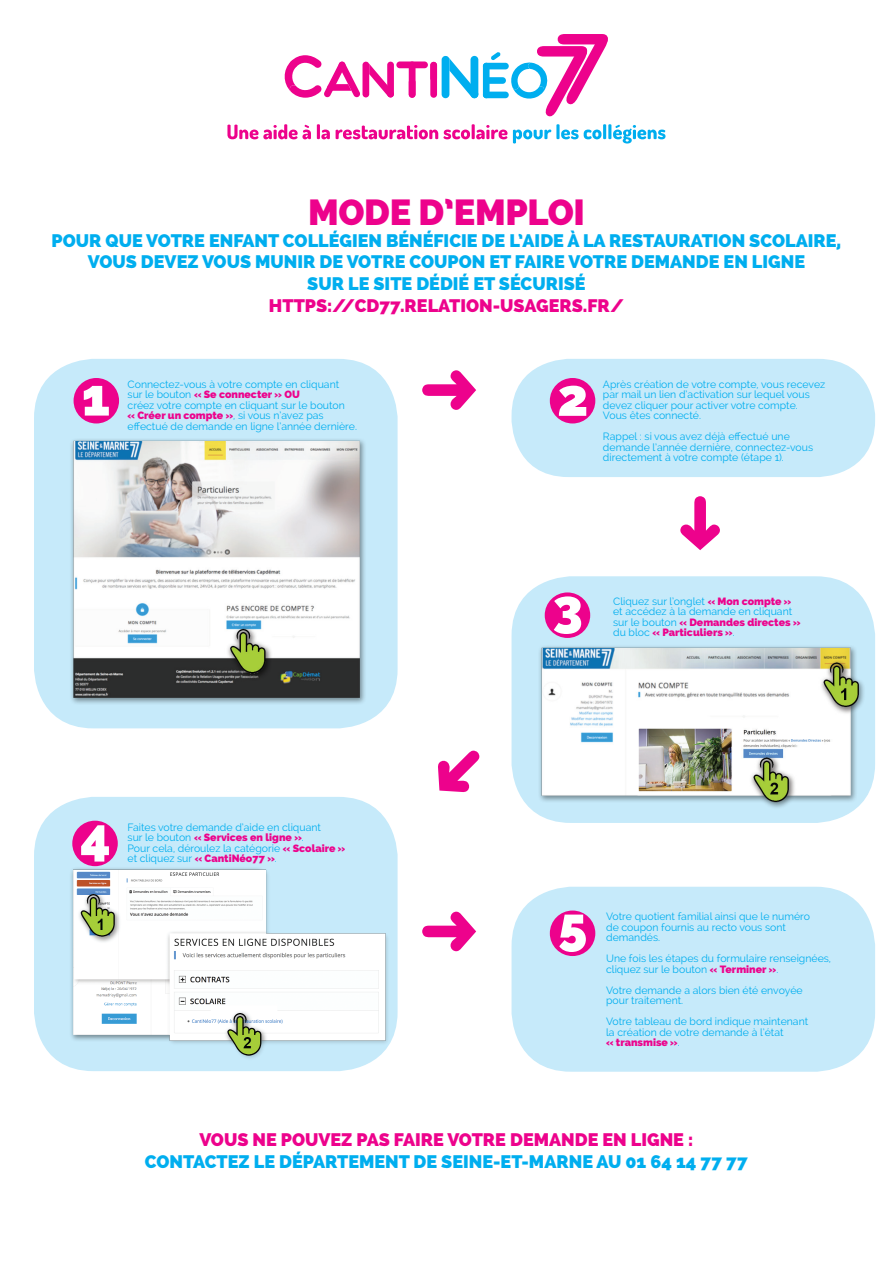
<style>
.page{position:relative;width:893px;height:1263px;background:#fff}
.page>*{position:absolute;margin:0;border:0;box-sizing:border-box;transform-origin:0 0}
.t1{font:800 36px "Raleway";letter-spacing:-.01em;color:#ed028c}
.t2{font:800 18px/21.6px "Raleway";color:#00aeef;text-align:center}
.t3{font:800 18px "Raleway";color:#ed028c}
.t4{font:10.5px/10.5px "Raleway";color:#00aeef}
.s1{font-weight:800;color:#ed028c}
</style>
<div class="page">
<div style="left:34px;top:359px;width:364px;height:369px;background:#c6eafa;border-radius:60px"></div>
<div style="left:512px;top:359px;width:363px;height:118px;background:#c6eafa;border-radius:57px"></div>
<div style="left:512px;top:576px;width:363px;height:247px;background:#c6eafa;border-radius:60px"></div>
<div style="left:34px;top:797px;width:364px;height:274px;background:#c6eafa;border-radius:60px"></div>
<div style="left:512px;top:887px;width:363px;height:185px;background:#c6eafa;border-radius:60px"></div>
<img style="left:49px;top:439px;width:337px;height:275px">
<div style="left:74px;top:378px;width:45px;height:45px;background:#ed028c;border-radius:50%"></div>
<svg style="left:84px;top:386px;width:25px;height:30px"></svg>
<div style="left:550px;top:378px;width:45px;height:45px;background:#ed028c;border-radius:50%"></div>
<svg style="left:559px;top:386px;width:27px;height:30px"></svg>
<div style="left:545px;top:592px;width:45px;height:46px;background:#ed028c;border-radius:50%"></div>
<svg style="left:554px;top:596px;width:27px;height:38px"></svg>
<div style="left:72px;top:821px;width:46px;height:45px;background:#ed028c;border-radius:50%"></div>
<div style="left:550px;top:910px;width:45px;height:46px;background:#ed028c;border-radius:50%"></div>
<svg style="left:559px;top:914px;width:27px;height:38px"></svg>
<svg style="left:422px;top:370px;width:54px;height:40px"></svg>
<svg style="left:422px;top:912px;width:54px;height:39px"></svg>
<svg style="left:680px;top:496px;width:40px;height:54px"></svg>
<svg style="left:438px;top:750px;width:41px;height:42px"></svg>
<img style="left:43px;top:825px;width:352px;height:246px">
<img style="left:511px;top:638px;width:364px;height:174px">
<svg style="left:284px;top:55px;width:110px;height:43px"></svg>
<div style="left:409px;top:61px;width:6px;height:37px;background:#ed028c;border-radius:3px"></div>
<div style="left:396px;top:61px;width:32px;height:7px;background:#ed028c;border-radius:3px"></div>
<div style="left:430px;top:62px;width:7px;height:36px;background:#ed028c;border-radius:3px"></div>
<svg style="left:442px;top:34px;width:166px;height:83px"></svg>
<svg style="left:227px;top:124px;width:84px;height:15px"></svg>
<svg style="left:317px;top:124px;width:13px;height:15px"></svg>
<svg style="left:336px;top:124px;width:171px;height:15px"></svg>
<svg style="left:513px;top:124px;width:152px;height:20px"></svg>
<h1 class="t1" style="left:308px;top:192px;width:278px">MODE D’EMPLOI</h1>
<h2 class="t2" style="left:52px;top:230px;width:791px">POUR QUE VOTRE ENFANT COLLÉGIEN BÉNÉFICIE DE L’AIDE À LA RESTAURATION SCOLAIRE,<br>VOUS DEVEZ VOUS MUNIR DE VOTRE COUPON ET FAIRE VOTRE DEMANDE EN LIGNE<br>SUR LE SITE DÉDIÉ ET SÉCURISÉ</h2>
<h2 class="t3" style="left:269px;top:295px;width:356px">HTTPS://CD77.RELATION-USAGERS.FR/</h2>
<p class="t4" style="left:128px;top:379px;width:231px">Connectez-vous à votre compte en cliquant<br>sur le bouton <span class="s1">« Se connecter » OU<br></span>créez votre compte en cliquant sur le bouton<br><span class="s1">« Créer un compte »</span>, si vous n’avez pas effectué de demande en ligne l’année dernière.</p>
<p class="t4" style="left:128px;top:821px;width:219px">Faites votre demande d’aide en cliquant<br>sur le bouton <span class="s1">« Services en ligne »</span>.<br>Pour cela, déroulez la catégorie <span class="s1">« Scolaire » </span>et cliquez sur <span class="s1">« CantiNéo77 »</span>.</p>
<p class="t4" style="left:603px;top:379px;width:224px">Après création de votre compte, vous recevez par mail un lien d’activation sur lequel vous devez cliquer pour activer votre compte.<br>Vous êtes connecté.</p>
<p class="t4" style="left:603px;top:431px;width:212px">Rappel : si vous avez déjà effectué une demande l’année dernière, connectez-vous directement à votre compte (étape 1).</p>
<p class="t4" style="left:613px;top:596px;width:189px">Cliquez sur l’onglet <span class="s1">« Mon compte » </span>et accédez à la demande en cliquant sur le bouton <span class="s1">« Demandes directes » </span>du bloc <span class="s1">« Particuliers »</span>.</p>
<p class="t4" style="left:606px;top:911px;width:205px">Votre quotient familial ainsi que le numéro de coupon fournis au recto vous sont demandés.</p>
<p class="t4" style="left:606px;top:953px;width:226px">Une fois les étapes du formulaire renseignées, cliquez sur le bouton <span class="s1">« Terminer »</span>.</p>
<p class="t4" style="left:606px;top:985px;width:198px">Votre demande a alors bien été envoyée pour traitement.</p>
<p class="t4" style="left:606px;top:1016px;width:204px">Votre tableau de bord indique maintenant la création de votre demande à l’état<br><span class="s1">« transmise »</span>.</p>
<h2 class="t3" style="left:199px;top:1129px;width:495px">VOUS NE POUVEZ PAS FAIRE VOTRE DEMANDE EN LIGNE :</h2>
<h2 class="t2" style="left:145px;top:1151px;width:604px">CONTACTEZ LE DÉPARTEMENT DE SEINE-ET-MARNE AU 01 64 14 77 77</h2>
</div>
